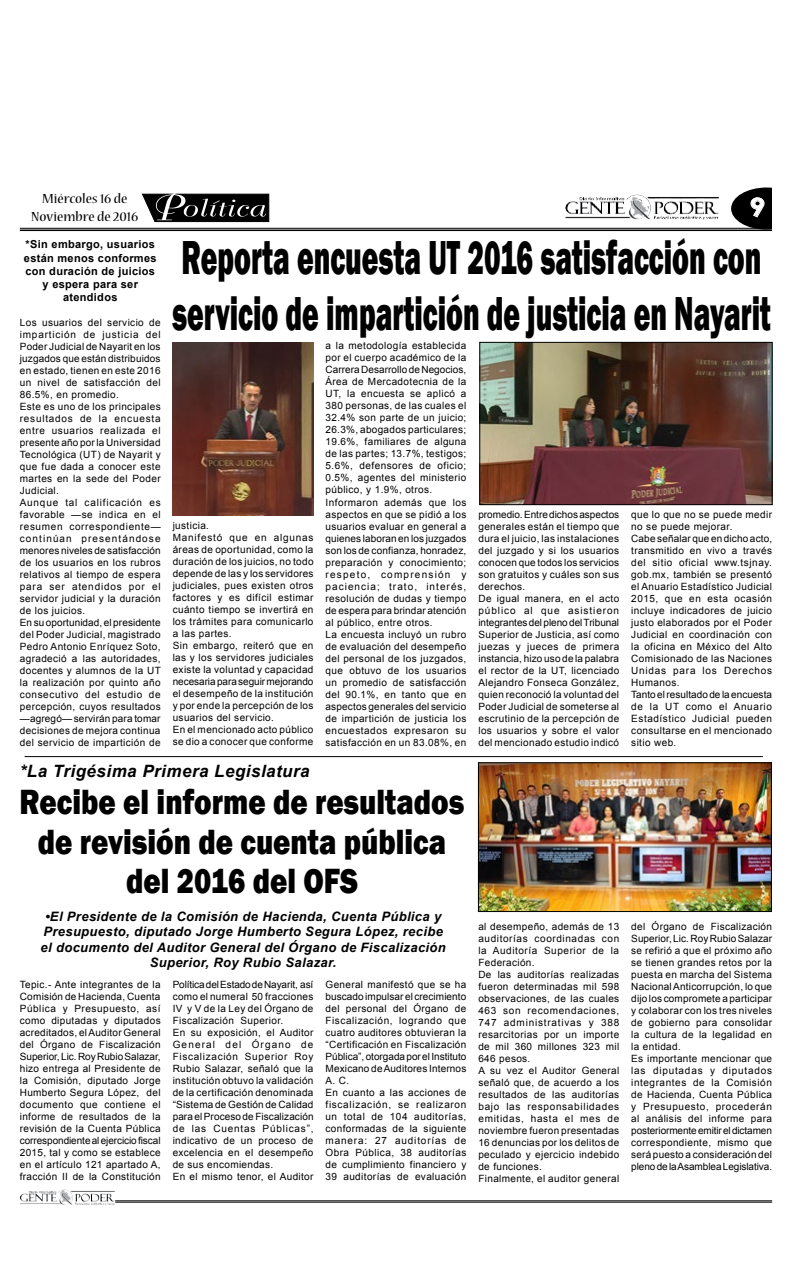
<style>
.page{position:relative;width:792px;height:1276px;background:#fff}
.page>*{position:absolute;margin:0;border:0;box-sizing:border-box;transform-origin:0 0}
.t1{font:800 49px/55.7px "Franklin Gothic";color:#000;scale:.58 1}
.t2{font:800 36px/39.4px "Franklin Gothic";color:#000;text-align:center;scale:.82 1}
.t3{font:700 25.2px "Century Gothic";color:#fff;scale:1.14 1}
.t4{font:italic 700 17px "Arial";letter-spacing:.03em;color:#000}
.t5{font:condensed 14.6px/17.6px "Nueva Std";color:#000;text-align:center;scale:1.32 1}
.t6{font:italic 700 13px/15.6px "Arial";letter-spacing:.03em;color:#000;text-align:center}
.t7{font:700 11px/13.2px "Arial";letter-spacing:.03em;color:#000;text-align:center}
.t8{font:10px/12px "Arial";letter-spacing:.04em;color:#000}
</style>
<div class="page">
<svg style="left:731px;top:187px;width:41px;height:41px"></svg>
<hr style="left:20px;top:228px;width:752px;height:1px;background:#000">
<hr style="left:20px;top:229px;width:752px;height:2px;background:#000">
<img style="left:626px;top:195px;width:24px;height:20px">
<hr style="left:115px;top:1200px;width:657px;height:1px;background:#000">
<hr style="left:115px;top:1201px;width:657px;height:1px;background:#000">
<img style="left:58px;top:1189px;width:14px;height:13px">
<svg style="left:29px;top:193px;width:241px;height:39px"></svg>
<img style="left:482px;top:344px;width:288px;height:159px">
<div style="left:480px;top:342px;width:292px;height:163px;border:1px solid #000"></div>
<img style="left:172px;top:342px;width:141px;height:173px">
<hr style="left:25px;top:756px;width:738px;height:1px;background:#000">
<img style="left:480px;top:764px;width:290px;height:146px">
<div style="left:478px;top:762px;width:294px;height:150px;border:1px solid #000"></div>
<h3 class="t5" style="left:31px;top:191px;width:83px">Miércoles 16 de<br>Noviembre de 2016</h3>
<p class="t7" style="left:24px;top:238px;width:134px">*Sin embargo, usuarios están menos conformes con duración de juicios y espera para ser atendidos</p>
<p class="t8" style="left:20px;top:316px;width:143px">Los usuarios del servicio de impartición de justicia del<br>Poder Judicial de Nayarit en los juzgados que están distribuidos en estado, tienen en este 2016 un nivel de satisfacción del<br>86.5%, en promedio.<br>Este es uno de los principales resultados de la encuesta entre usuarios realizada el presente año por la Universidad<br>Tecnológica (UT) de Nayarit y que fue dada a conocer este martes en la sede del Poder<br>Judicial.<br>Aunque tal calificación es favorable —se indica en el resumen correspondiente— continúan presentándose menores niveles de satisfacción de los usuarios en los rubros relativos al tiempo de espera para ser atendidos por el servidor judicial y la duración de los juicios.<br>En su oportunidad, el presidente del Poder Judicial, magistrado<br>Pedro Antonio Enríquez Soto, agradeció a las autoridades, docentes y alumnos de la UT la realización por quinto año consecutivo del estudio de percepción, cuyos resultados —agregó— servirán para tomar decisiones de mejora continua del servicio de impartición de</p>
<h3 class="t3" style="left:749px;top:188px;width:16px">9</h3>
<h1 class="t1" style="left:172px;top:230px;width:1033px">Reporta encuesta UT 2016 satisfacción con servicio de impartición de justicia en Nayarit</h1>
<p class="t8" style="left:173px;top:519px;width:142px">justicia.<br>Manifestó que en algunas áreas de oportunidad, como la duración de los juicios, no todo depende de las y los servidores judiciales, pues existen otros factores y es difícil estimar cuánto tiempo se invertirá en los trámites para comunicarlo a las partes.<br>Sin embargo, reiteró que en las y los servidores judiciales existe la voluntad y capacidad necesaria para seguir mejorando el desempeño de la institución y por ende la percepción de los usuarios del servicio.<br>En el mencionado acto público se dio a conocer que conforme</p>
<p class="t8" style="left:326px;top:340px;width:142px">a la metodología establecida por el cuerpo académico de la<br>Carrera Desarrollo de Negocios,<br>Área de Mercadotecnia de la<br>UT, la encuesta se aplicó a<br>380 personas, de las cuales el<br>32.4% son parte de un juicio;<br>26.3%, abogados particulares;<br>19.6%, familiares de alguna de las partes; 13.7%, testigos;<br>5.6%, defensores de oficio;<br>0.5%, agentes del ministerio público, y 1.9%, otros.<br>Informaron además que los aspectos en que se pidió a los usuarios evaluar en general a quienes laboran en los juzgados son los de confianza, honradez, preparación y conocimiento; respeto, comprensión y paciencia; trato, interés, resolución de dudas y tiempo de espera para brindar atención al público, entre otros.<br>La encuesta incluyó un rubro de evaluación del desempeño del personal de los juzgados, que obtuvo de los usuarios un promedio de satisfacción del 90.1%, en tanto que en aspectos generales del servicio de impartición de justicia los encuestados expresaron su satisfacción en un 83.08%, en</p>
<p class="t8" style="left:478px;top:508px;width:142px">promedio. Entre dichos aspectos generales están el tiempo que dura el juicio, las instalaciones del juzgado y si los usuarios conocen que todos los servicios son gratuitos y cuáles son sus derechos.<br>De igual manera, en el acto público al que asistieron integrantes del pleno del Tribunal<br>Superior de Justicia, así como juezas y jueces de primera instancia, hizo uso de la palabra el rector de la UT, licenciado<br>Alejandro Fonseca González, quien reconoció la voluntad del<br>Poder Judicial de someterse al escrutinio de la percepción de los usuarios y sobre el valor del mencionado estudio indicó</p>
<p class="t8" style="left:631px;top:508px;width:142px">que lo que no se puede medir no se puede mejorar.<br>Cabe señalar que en dicho acto, transmitido en vivo a través del sitio oficial www.tsjnay. gob.mx, también se presentó el Anuario Estadístico Judicial<br>2015, que en esta ocasión incluye indicadores de juicio justo elaborados por el Poder<br>Judicial en coordinación con la oficina en México del Alto<br>Comisionado de las Naciones<br>Unidas para los Derechos<br>Humanos.<br>Tanto el resultado de la encuesta de la UT como el Anuario<br>Estadístico Judicial pueden consultarse en el mencionado sitio web.</p>
<h3 class="t4" style="left:20px;top:759px;width:291px">*La Trigésima Primera Legislatura</h3>
<h2 class="t2" style="left:20px;top:782px;width:544px">Recibe el informe de resultados de revisión de cuenta pública del 2016 del OFS</h2>
<h3 class="t6" style="left:41px;top:908px;width:407px">•El Presidente de la Comisión de Hacienda, Cuenta Pública y Presupuesto, diputado Jorge Humberto Segura López, recibe el documento del Auditor General del Órgano de Fiscalización Superior, Roy Rubio Salazar.</h3>
<p class="t8" style="left:20px;top:978px;width:142px;text-align:justify">Tepic.- Ante integrantes de la Comisión de Hacienda, Cuenta Pública y Presupuesto, así como diputadas y diputados acreditados, el Auditor General del Órgano de Fiscalización Superior, Lic. Roy Rubio Salazar, hizo entrega al Presidente de la Comisión, diputado Jorge Humberto Segura López, del documento que contiene el informe de resultados de la revisión de la Cuenta Pública correspondiente al ejercicio fiscal 2015, tal y como se establece en el artículo 121 apartado A, fracción II de la Constitución</p>
<p class="t8" style="left:173px;top:978px;width:142px">Política del Estado de Nayarit, así como el numeral 50 fracciones<br>IV y V de la Ley del Órgano de<br>Fiscalización Superior.<br>En su exposición, el Auditor<br>General del Órgano de<br>Fiscalización Superior Roy<br>Rubio Salazar, señaló que la institución obtuvo la validación de la certificación denominada “Sistema de Gestión de Calidad para el Proceso de Fiscalización de las Cuentas Públicas”, indicativo de un proceso de excelencia en el desempeño de sus encomiendas.<br>En el mismo tenor, el Auditor</p>
<p class="t8" style="left:326px;top:978px;width:142px">General manifestó que se ha buscado impulsar el crecimiento del personal del Órgano de<br>Fiscalización, logrando que cuatro auditores obtuvieran la “Certificación en Fiscalización<br>Pública”, otorgada por el Instituto<br>Mexicano de Auditores Internos<br>A. C.<br>En cuanto a las acciones de fiscalización, se realizaron un total de 104 auditorías, conformadas de la siguiente manera: 27 auditorías de<br>Obra Pública, 38 auditorías de cumplimiento financiero y<br>39 auditorías de evaluación</p>
<p class="t8" style="left:478px;top:920px;width:142px">al desempeño, además de 13 auditorías coordinadas con la Auditoría Superior de la<br>Federación.<br>De las auditorías realizadas fueron determinadas mil 598 observaciones, de las cuales<br>463 son recomendaciones,<br>747 administrativas y 388 resarcitorias por un importe de mil 360 millones 323 mil<br>646 pesos.<br>A su vez el Auditor General señaló que, de acuerdo a los resultados de las auditorías bajo las responsabilidades emitidas, hasta el mes de noviembre fueron presentadas<br>16 denuncias por los delitos de peculado y ejercicio indebido de funciones.<br>Finalmente, el auditor general</p>
<p class="t8" style="left:631px;top:920px;width:142px">del Órgano de Fiscalización<br>Superior, Lic. Roy Rubio Salazar se refirió a que el próximo año se tienen grandes retos por la puesta en marcha del Sistema<br>Nacional Anticorrupción, lo que dijo los compromete a participar y colaborar con los tres niveles de gobierno para consolidar la cultura de la legalidad en la entidad.<br>Es importante mencionar que las diputadas y diputados integrantes de la Comisión de Hacienda, Cuenta Pública y Presupuesto, procederán al análisis del informe para posteriormente emitir el dictamen correspondiente, mismo que será puesto a consideración del pleno de la Asamblea Legislativa.</p>
</div>
